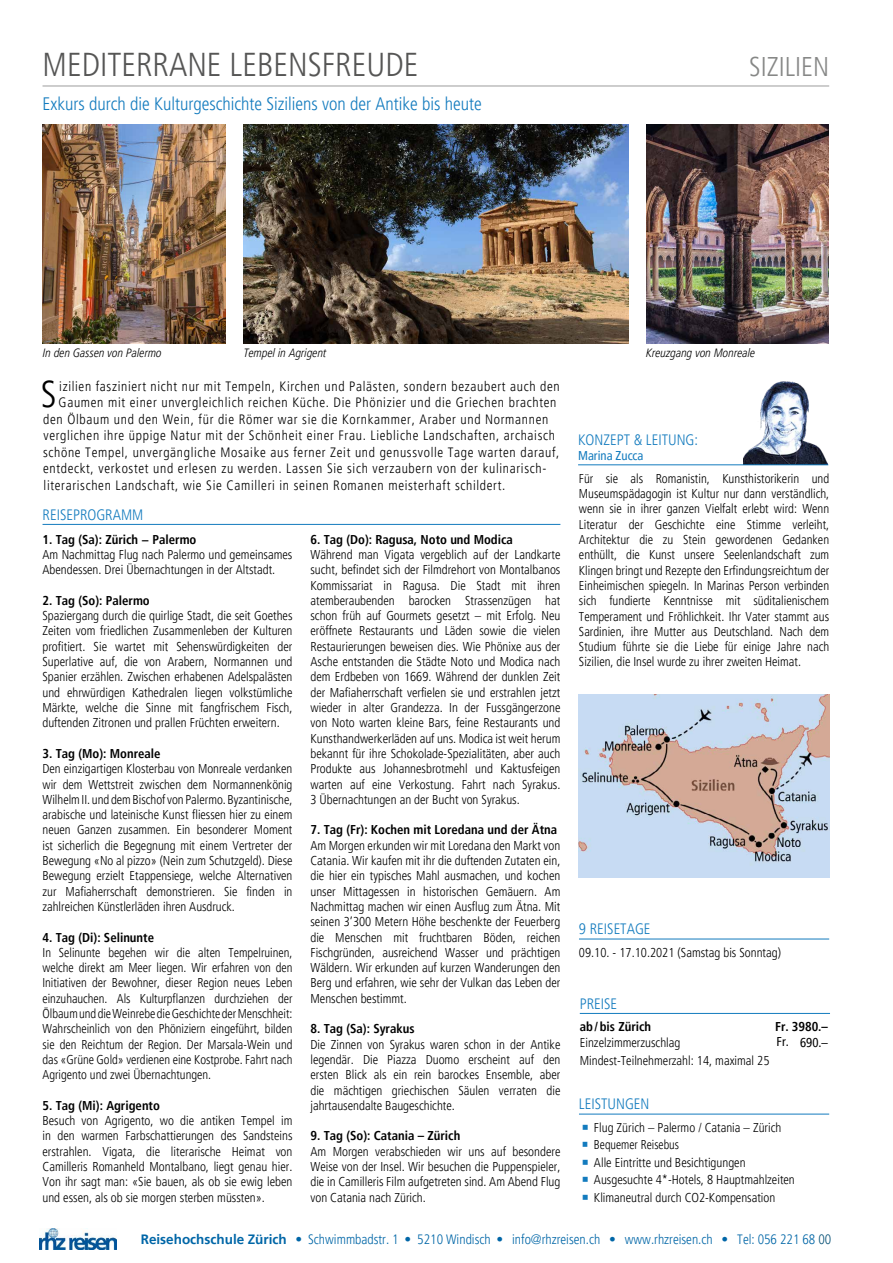
<style>
.page{position:relative;width:893px;height:1263px;background:#fff}
.page>*{position:absolute;margin:0;border:0;box-sizing:border-box;transform-origin:0 0}
.t1{font:300 condensed 37.2px "Frutiger LT Pro";color:#000}
.t2{font:300 condensed 33px "Frutiger LT Pro";color:#565655}
.t3{font:300 condensed 27px "Frutiger LT Pro";color:#868786}
.t4{font:300 condensed 18px "Frutiger LT Pro";color:#137bbe}
.t5{font:300 condensed 15px "Frutiger LT Pro";color:#137bbe}
.t6{font:300 condensed 13.5px "Frutiger LT Pro";letter-spacing:.05em;color:#000}
.t7{font:300 condensed 13.5px "Frutiger LT Pro";color:#0066a7}
.t8{font:300 condensed 12.75px/15.3px "Frutiger LT Pro";color:#000;text-align:justify}
.t9{font:700 condensed 12.75px "Frutiger LT Pro";color:#000}
.t10{font:condensed 12.75px "Frutiger LT Pro";color:#137bbe}
.t11{font:condensed 12.75px "Frutiger LT Pro";color:#000}
.t12{font:italic 300 condensed 12px "Frutiger LT Pro";color:#000}
.s1{font-weight:700;font-stretch:normal}
.s2{color:#065075}
</style>
<div class="page">
<hr style="left:43px;top:524px;width:517px;height:1px;background:#137bbe">
<hr style="left:579px;top:1114px;width:250px;height:1px;background:#137bbe">
<hr style="left:579px;top:939px;width:250px;height:1px;background:#137bbe">
<hr style="left:43px;top:86px;width:786px;height:1px;background:#9c9c9d">
<img style="left:579px;top:694px;width:250px;height:183px">
<img style="left:244px;top:124px;width:384px;height:220px">
<img style="left:646px;top:124px;width:183px;height:220px">
<img style="left:43px;top:124px;width:183px;height:220px">
<hr style="left:580px;top:1013px;width:250px;height:1px;background:#137bbe">
<img style="left:743px;top:381px;width:84px;height:83px">
<hr style="left:578px;top:464px;width:250px;height:1px;background:#137bbe">
<img style="left:40px;top:1228px;width:77px;height:21px">
<h2 class="t2" style="left:43px;top:45px;width:377px">MEDITERRANE LEBENSFREUDE</h2>
<h3 class="t3" style="left:749px;top:51px;width:81px">SIZILIEN</h3>
<h3 class="t4" style="left:43px;top:94px;width:441px">Exkurs durch die Kulturgeschichte Siziliens von der Antike bis heute</h3>
<p class="t12" style="left:43px;top:346px;width:120px">In den Gassen von Palermo</p>
<p class="t12" style="left:244px;top:346px;width:84px">Tempel in Agrigent</p>
<p class="t12" style="left:646px;top:346px;width:111px">Kreuzgang von Monreale</p>
<h1 class="t1" style="left:41px;top:373px;width:17px">S</h1>
<p class="t6" style="left:59px;top:378px;width:502px">izilien fasziniert nicht nur mit Tempeln, Kirchen und Palästen, sondern bezaubert auch den</p>
<p class="t6" style="left:59px;top:395px;width:499px">Gaumen mit einer unvergleichlich reichen Küche. Die Phönizier und die Griechen brachten</p>
<p class="t6" style="left:43px;top:411px;width:507px">den Ölbaum und den Wein, für die Römer war sie die Kornkammer, Araber und Normannen</p>
<p class="t6" style="left:43px;top:428px;width:513px">verglichen ihre üppige Natur mit der Schönheit einer Frau. Liebliche Landschaften, archaisch</p>
<p class="t6" style="left:43px;top:444px;width:518px">schöne Tempel, unvergängliche Mosaike aus ferner Zeit und genussvolle Tage warten darauf,</p>
<p class="t6" style="left:43px;top:461px;width:505px">entdeckt, verkostet und erlesen zu werden. Lassen Sie sich verzaubern von der kulinarisch-</p>
<p class="t6" style="left:44px;top:477px;width:463px">literarischen Landschaft, wie Sie Camilleri in seinen Romanen meisterhaft schildert.</p>
<p class="t5" style="left:43px;top:506px;width:102px">REISEPROGRAMM</p>
<p class="t9" style="left:43px;top:532px;width:155px">1. Tag (Sa): Zürich − Palermo</p>
<p class="t8" style="left:43px;top:547px;width:251px">Am Nachmittag Flug nach Palermo und gemeinsames<br>Abendessen. Drei Übernachtungen in der Altstadt.</p>
<p class="t9" style="left:43px;top:593px;width:109px">2. Tag (So): Palermo</p>
<p class="t8" style="left:43px;top:608px;width:251px">Spaziergang durch die quirlige Stadt, die seit Goethes Zeiten vom friedlichen Zusammenleben der Kulturen profitiert. Sie wartet mit Sehenswürdigkeiten der Superlative auf, die von Arabern, Normannen und Spanier erzählen. Zwischen erhabenen Adelspalästen und ehrwürdigen Kathedralen liegen volkstümliche Märkte, welche die Sinne mit fangfrischem Fisch, duftenden Zitronen und prallen Früchten erweitern.</p>
<p class="t9" style="left:43px;top:746px;width:120px">3. Tag (Mo): Monreale</p>
<p class="t8" style="left:43px;top:761px;width:251px">Den einzigartigen Klosterbau von Monreale verdanken wir dem Wettstreit zwischen dem Normannenkönig Wilhelm II. und dem Bischof von Palermo. Byzantinische, arabische und lateinische Kunst fliessen hier zu einem neuen Ganzen zusammen. Ein besonderer Moment ist sicherlich die Begegnung mit einem Vertreter der Bewegung «No al pizzo» (Nein zum Schutzgeld). Diese Bewegung erzielt Etappensiege, welche Alternativen zur Mafiaherrschaft demonstrieren. Sie finden in zahlreichen Künstlerläden ihren Ausdruck.</p>
<p class="t9" style="left:43px;top:929px;width:113px">4. Tag (Di): Selinunte</p>
<p class="t8" style="left:43px;top:945px;width:251px">In Selinunte begehen wir die alten Tempelruinen, welche direkt am Meer liegen. Wir erfahren von den Initiativen der Bewohner, dieser Region neues Leben einzuhauchen. Als Kulturpflanzen durchziehen der Ölbaum und die Weinrebe die Geschichte der Menschheit:<br>Wahrscheinlich von den Phöniziern eingeführt, bilden sie den Reichtum der Region. Der Marsala-Wein und das «Grüne Gold» verdienen eine Kostprobe. Fahrt nach Agrigento und zwei Übernachtungen.</p>
<p class="t9" style="left:43px;top:1098px;width:119px">5. Tag (Mi): Agrigento</p>
<p class="t8" style="left:43px;top:1113px;width:251px">Besuch von Agrigento, wo die antiken Tempel im in den warmen Farbschattierungen des Sandsteins erstrahlen. Vigata, die literarische Heimat von Camilleris Romanheld Montalbano, liegt genau hier.<br>Von ihr sagt man: «Sie bauen, als ob sie ewig leben und essen, als ob sie morgen sterben müssten».</p>
<p class="t9" style="left:310px;top:532px;width:204px">6. Tag (Do): Ragusa, Noto und Modica</p>
<p class="t8" style="left:310px;top:547px;width:251px">Während man Vigata vergeblich auf der Landkarte sucht, befindet sich der Filmdrehort von Montalbanos Kommissariat in Ragusa. Die Stadt mit ihren atemberaubenden barocken Strassenzügen hat schon früh auf Gourmets gesetzt – mit Erfolg. Neu eröffnete Restaurants und Läden sowie die vielen Restaurierungen beweisen dies. Wie Phönixe aus der Asche entstanden die Städte Noto und Modica nach dem Erdbeben von 1669. Während der dunklen Zeit der Mafiaherrschaft verfielen sie und erstrahlen jetzt wieder in alter Grandezza. In der Fussgängerzone von Noto warten kleine Bars, feine Restaurants und Kunsthandwerkerläden auf uns. Modica ist weit herum bekannt für ihre Schokolade-Spezialitäten, aber auch Produkte aus Johannesbrotmehl und Kaktusfeigen warten auf eine Verkostung. Fahrt nach Syrakus.<br>3 Übernachtungen an der Bucht von Syrakus.</p>
<p class="t9" style="left:310px;top:822px;width:248px">7. Tag (Fr): Kochen mit Loredana und der Ätna</p>
<p class="t8" style="left:310px;top:838px;width:251px">Am Morgen erkunden wir mit Loredana den Markt von Catania. Wir kaufen mit ihr die duftenden Zutaten ein, die hier ein typisches Mahl ausmachen, und kochen unser Mittagessen in historischen Gemäuern. Am Nachmittag machen wir einen Ausflug zum Ätna. Mit seinen 3’300 Metern Höhe beschenkte der Feuerberg die Menschen mit fruchtbaren Böden, reichen Fischgründen, ausreichend Wasser und prächtigen Wäldern. Wir erkunden auf kurzen Wanderungen den Berg und erfahren, wie sehr der Vulkan das Leben der Menschen bestimmt.</p>
<p class="t9" style="left:310px;top:1021px;width:106px">8. Tag (Sa): Syrakus</p>
<p class="t8" style="left:310px;top:1037px;width:251px">Die Zinnen von Syrakus waren schon in der Antike legendär. Die Piazza Duomo erscheint auf den ersten Blick als ein rein barockes Ensemble, aber die mächtigen griechischen Säulen verraten die jahrtausendalte Baugeschichte.</p>
<p class="t9" style="left:310px;top:1128px;width:151px">9. Tag (So): Catania – Zürich</p>
<p class="t8" style="left:310px;top:1144px;width:251px">Am Morgen verabschieden wir uns auf besondere Weise von der Insel. Wir besuchen die Puppenspieler, die in Camilleris Film aufgetreten sind. Am Abend Flug von Catania nach Zürich.</p>
<p class="t5" style="left:578px;top:431px;width:121px">KONZEPT &amp; LEITUNG:</p>
<p class="t10" style="left:578px;top:448px;width:67px">Marina Zucca</p>
<p class="t8" style="left:579px;top:471px;width:252px">Für sie als Romanistin, Kunsthistorikerin und Museumspädagogin ist Kultur nur dann verständlich, wenn sie in ihrer ganzen Vielfalt erlebt wird: Wenn Literatur der Geschichte eine Stimme verleiht, Architektur die zu Stein gewordenen Gedanken enthüllt, die Kunst unsere Seelenlandschaft zum Klingen bringt und Rezepte den Erfindungsreichtum der Einheimischen spiegeln. In Marinas Person verbinden sich fundierte Kenntnisse mit süditalienischem Temperament und Fröhlichkeit. Ihr Vater stammt aus Sardinien, ihre Mutter aus Deutschland. Nach dem Studium führte sie die Liebe für einige Jahre nach Sizilien, die Insel wurde zu ihrer zweiten Heimat.</p>
<p class="t5" style="left:579px;top:920px;width:73px">9 REISETAGE</p>
<p class="t8" style="left:579px;top:945px;width:204px">09.10. - 17.10.2021 (Samstag bis Sonntag)</p>
<p class="t5" style="left:580px;top:995px;width:39px">PREISE</p>
<p class="t9" style="left:580px;top:1019px;width:73px">ab/bis Zürich</p>
<p class="t8" style="left:580px;top:1033px;width:191px;line-height:18px">Einzelzimmerzuschlag<br>Mindest-Teilnehmerzahl: 14, maximal 25</p>
<p class="t9" style="left:775px;top:1019px;width:54px">Fr. 3980.–</p>
<p class="t11" style="left:800px;top:1035px;width:29px">690.–</p>
<p class="t11" style="left:777px;top:1034px;width:14px">Fr.</p>
<p class="t5" style="left:579px;top:1096px;width:72px">LEISTUNGEN</p>
<p class="t8" style="left:594px;top:1119px;width:202px;line-height:17.4px;text-align:left">Flug Zürich – Palermo / Catania – Zürich Bequemer Reisebus<br>Alle Eintritte und Besichtigungen Ausgesuchte 4*-Hotels, 8 Hauptmahlzeiten Klimaneutral durch CO2-Kompensation</p>
<p class="t7" style="left:141px;top:1231px;width:692px"><span class="s1">Reisehochschule Zürich</span> • Schwimmbadstr. 1 • 5210 Windisch • info@rhzreisen.ch • www.rhzreisen.ch • Tel: 056 221 68 <span class="s2">00</span></p>
</div>
